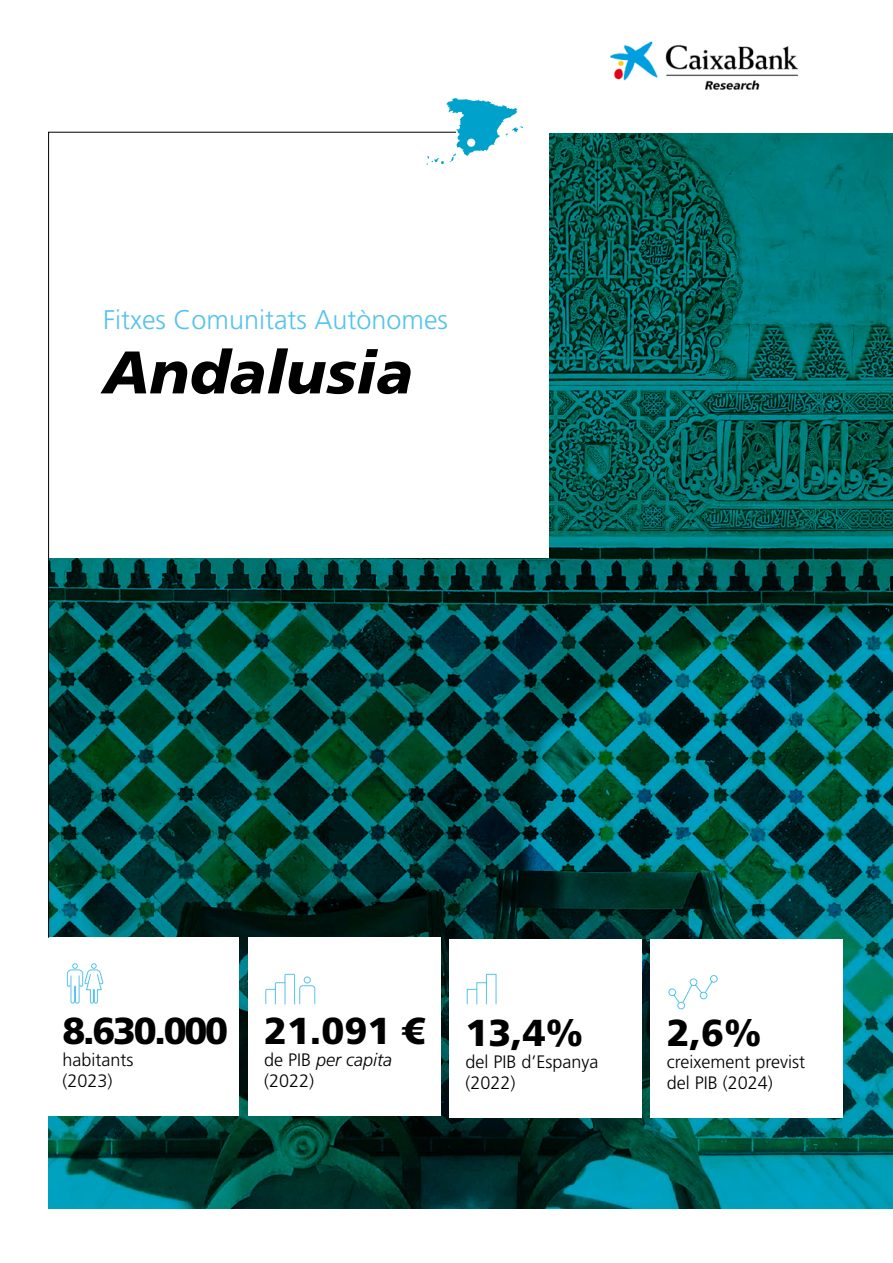
<style>
.page{position:relative;width:893px;height:1263px;background:#fff}
.page>*{position:absolute;margin:0;border:0;box-sizing:border-box;transform-origin:0 0}
.t1{font:italic 900 60px "Frutiger LT Std";color:#000}
.t2{font:900 37.5px "Frutiger LT Std";letter-spacing:-.03em;color:#000}
.t3{font:300 27px "Frutiger LT Std";color:#55c3ec}
.t4{font:300 18px/21.6px "Frutiger LT Std";color:#000}
.s1{font-style:italic}
</style>
<div class="page">
<img style="left:49px;top:133px;width:844px;height:1076px">
<div style="left:0;top:0;width:549px;height:558px;background:#fff"></div>
<img style="left:610px;top:41px;width:188px;height:49px">
<div style="left:46px;top:937px;width:193px;height:179px;background:#fff"></div>
<div style="left:651px;top:939px;width:192px;height:179px;background:#fff"></div>
<div style="left:449px;top:939px;width:193px;height:179px;background:#fff"></div>
<svg style="left:466px;top:973px;width:31px;height:32px"></svg>
<div style="left:248px;top:937px;width:193px;height:179px;background:#fff"></div>
<svg style="left:265px;top:973px;width:51px;height:32px"></svg>
<svg style="left:668px;top:975px;width:50px;height:35px"></svg>
<svg style="left:66px;top:963px;width:38px;height:41px"></svg>
<svg style="left:426px;top:98px;width:97px;height:58px"></svg>
<svg style="left:48px;top:132px;width:408px;height:806px"></svg>
<h3 class="t3" style="left:103px;top:304px;width:347px">Fitxes Comunitats Autònomes</h3>
<h1 class="t1" style="left:103px;top:337px;width:312px">Andalusia</h1>
<h2 class="t2" style="left:63px;top:1008px;width:167px">8.630.000</h2>
<p class="t4" style="left:63px;top:1049px;width:73px">habitants (2023)</p>
<h2 class="t2" style="left:264px;top:1008px;width:162px">21.091 €</h2>
<p class="t4" style="left:264px;top:1049px;width:130px">de PIB <span class="s1">per capita </span>(2022)</p>
<h2 class="t2" style="left:465px;top:1010px;width:119px">13,4%</h2>
<p class="t4" style="left:465px;top:1051px;width:135px">del PIB d’Espanya (2022)</p>
<h2 class="t2" style="left:667px;top:1010px;width:96px">2,6%</h2>
<p class="t4" style="left:667px;top:1051px;width:140px">creixement previst del PIB (2024)</p>
</div>
